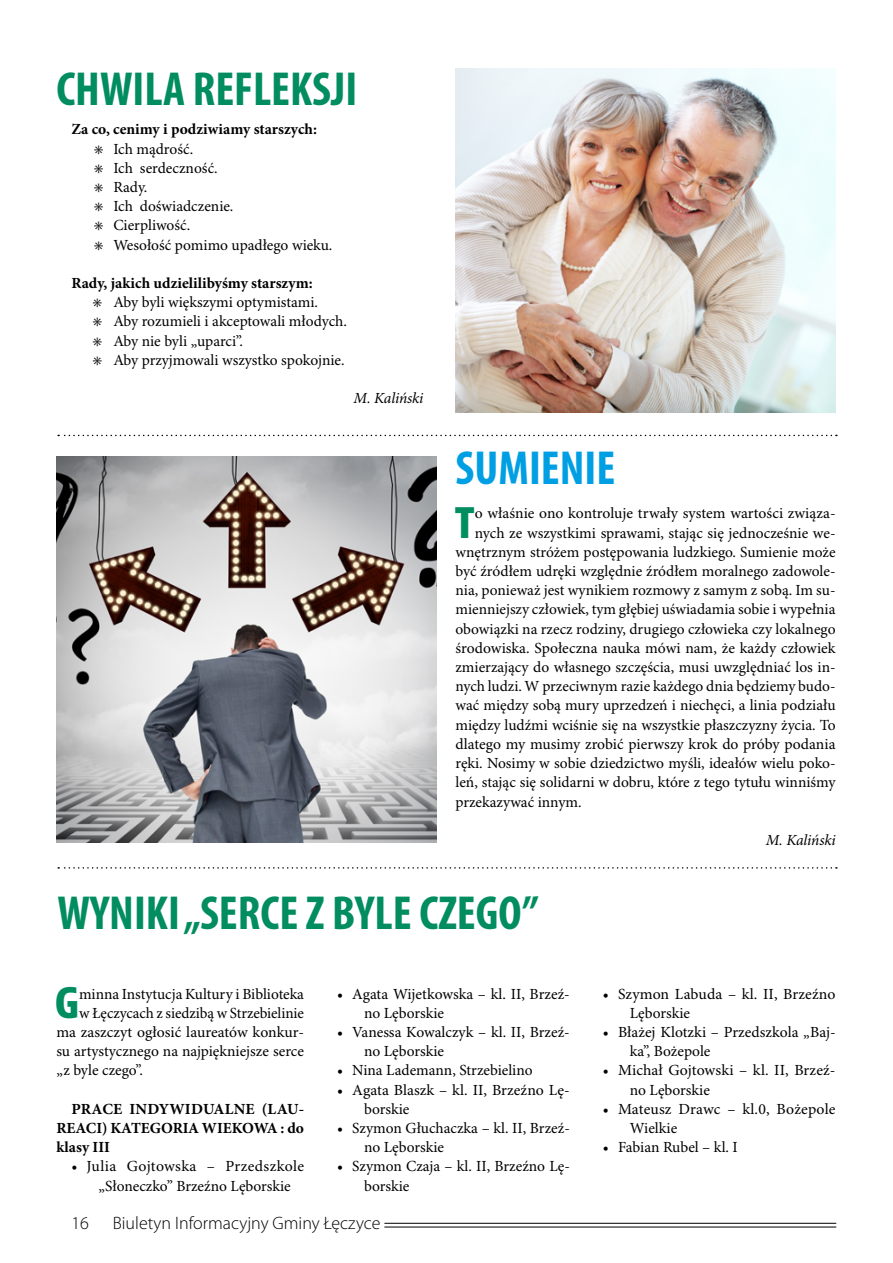
<style>
.page{position:relative;width:893px;height:1263px;background:#fff}
.page>*{position:absolute;margin:0;border:0;box-sizing:border-box;transform-origin:0 0}
.t1{font:700 condensed 48px "Myriad Pro";color:#018d5f}
.t2{font:700 condensed 48px "Myriad Pro";color:#009fe3}
.t3{font:700 condensed 40.95px "Bernino Sans";color:#018d5f}
.t4{font:300 18px "Myriad Pro";color:#000}
.t5{font:15.45px/19.2px "Minion Pro";color:#000}
.t6{font:700 15.45px/19.2px "Minion Pro";color:#000;text-align:justify}
.t7{font:italic 15.45px "Minion Pro";letter-spacing:-.015em;color:#000}
</style>
<div class="page">
<hr style="left:384px;top:1223px;width:452px;height:1px;background:#000">
<hr style="left:384px;top:1227px;width:452px;height:1px;background:#000">
<img style="left:455px;top:69px;width:381px;height:344px">
<img style="left:56px;top:457px;width:380px;height:386px">
<svg style="left:58px;top:435px;width:779px;height:1px"></svg>
<svg style="left:58px;top:867px;width:779px;height:2px"></svg>
<h1 class="t1" style="left:56px;top:62px;width:302px">CHWILA REFLEKSJI</h1>
<p class="t6" style="left:71px;top:120px;width:247px">Za co, cenimy i podziwiamy starszych:</p>
<p class="t5" style="left:94px;top:140px;width:240px">զ Ich mądrość.<br>զ Ich serdeczność.<br>զ Rady.<br>զ Ich doświadczenie.<br>զ Cierpliwość.<br>զ Wesołość pomimo upadłego wieku.</p>
<p class="t6" style="left:71px;top:274px;width:243px">Rady, jakich udzielilibyśmy starszym:</p>
<p class="t5" style="left:92px;top:293px;width:256px">զ Aby byli większymi optymistami.<br>զ Aby rozumieli i akceptowali młodych. զ Aby nie byli „uparci”.<br>զ Aby przyjmowali wszystko spokojnie.</p>
<p class="t7" style="left:354px;top:389px;width:71px">M. Kaliński</p>
<h1 class="t2" style="left:455px;top:442px;width:161px">SUMIENIE</h1>
<h2 class="t3" style="left:455px;top:498px;width:21px">T</h2>
<p class="t5" style="left:475px;top:504px;width:362px">o właśnie ono kontroluje trwały system wartości związa-</p>
<p class="t5" style="left:475px;top:524px;width:362px">nych ze wszystkimi sprawami, stając się jednocześnie we-</p>
<p class="t5" style="left:455px;top:543px;width:382px">wnętrznym stróżem postępowania ludzkiego. Sumienie może</p>
<p class="t5" style="left:455px;top:562px;width:382px">być źródłem udręki względnie źródłem moralnego zadowole-</p>
<p class="t5" style="left:455px;top:581px;width:382px">nia, ponieważ jest wynikiem rozmowy z samym z sobą. Im su-</p>
<p class="t5" style="left:455px;top:600px;width:382px">mienniejszy człowiek, tym głębiej uświadamia sobie i wypełnia</p>
<p class="t5" style="left:455px;top:620px;width:382px">obowiązki na rzecz rodziny, drugiego człowieka czy lokalnego</p>
<p class="t5" style="left:455px;top:639px;width:382px">środowiska. Społeczna nauka mówi nam, że każdy człowiek</p>
<p class="t5" style="left:455px;top:658px;width:382px">zmierzający do własnego szczęścia, musi uwzględniać los in-</p>
<p class="t5" style="left:455px;top:677px;width:382px">nych ludzi. W przeciwnym razie każdego dnia będziemy budo-</p>
<p class="t5" style="left:455px;top:696px;width:382px">wać między sobą mury uprzedzeń i niechęci, a linia podziału</p>
<p class="t5" style="left:455px;top:716px;width:382px">między ludźmi wciśnie się na wszystkie płaszczyzny życia. To</p>
<p class="t5" style="left:455px;top:735px;width:382px">dlatego my musimy zrobić pierwszy krok do próby podania</p>
<p class="t5" style="left:455px;top:754px;width:382px">ręki. Nosimy w sobie dziedzictwo myśli, ideałów wielu poko-</p>
<p class="t5" style="left:455px;top:773px;width:382px">leń, stając się solidarni w dobru, które z tego tytułu winniśmy</p>
<p class="t5" style="left:455px;top:793px;width:128px">przekazywać innym.</p>
<p class="t7" style="left:766px;top:831px;width:71px">M. Kaliński</p>
<h1 class="t1" style="left:57px;top:886px;width:483px">WYNIKI „SERCE Z BYLE CZEGO”</h1>
<h2 class="t3" style="left:55px;top:978px;width:26px">G</h2>
<p class="t5" style="left:79px;top:984px;width:226px">minna Instytucja Kultury i Biblioteka</p>
<p class="t5" style="left:79px;top:1004px;width:226px">w Łęczycach z siedzibą w Strzebielinie</p>
<p class="t5" style="left:56px;top:1023px;width:249px">ma zaszczyt ogłosić laureatów konkur-</p>
<p class="t5" style="left:56px;top:1042px;width:249px">su artystycznego na najpiękniejsze serce</p>
<p class="t5" style="left:56px;top:1061px;width:88px">„z byle czego”.</p>
<p class="t6" style="left:56px;top:1100px;width:249px;text-indent:15px">PRACE INDYWIDUALNE (LAU-REACI) KATEGORIA WIEKOWA : do klasy III</p>
<p class="t5" style="left:98px;top:1157px;width:207px;text-indent:-27px">• Julia Gojtowska – Przedszkole „Słoneczko” Brzeźno Lęborskie</p>
<p class="t5" style="left:364px;top:984px;width:207px;text-indent:-27px">• Agata Wijetkowska – kl. II, Brzeź&shy;no Lęborskie</p>
<p class="t5" style="left:364px;top:1023px;width:207px;text-indent:-27px">• Vanessa Kowalczyk – kl. II, Brzeź&shy;no Lęborskie</p>
<p class="t5" style="left:337px;top:1061px;width:197px">• Nina Lademann, Strzebielino</p>
<p class="t5" style="left:364px;top:1080px;width:207px;text-indent:-27px">• Agata Blaszk – kl. II, Brzeźno Lę&shy;borskie</p>
<p class="t5" style="left:364px;top:1119px;width:207px;text-indent:-27px">• Szymon Głuchaczka – kl. II, Brzeź&shy;no Lęborskie</p>
<p class="t5" style="left:364px;top:1157px;width:207px;text-indent:-27px">• Szymon Czaja – kl. II, Brzeźno Lę&shy;borskie</p>
<p class="t4" style="left:71px;top:1213px;width:19px">16</p>
<p class="t4" style="left:113px;top:1213px;width:269px">Biuletyn Informacyjny Gminy Łęczyce</p>
<p class="t5" style="left:630px;top:984px;width:207px;text-indent:-27px">• Szymon Labuda – kl. II, Brzeźno<br>Lęborskie</p>
<p class="t5" style="left:630px;top:1023px;width:207px;text-indent:-27px">• Błażej Klotzki – Przedszkola „Baj&shy;ka”, Bożepole</p>
<p class="t5" style="left:630px;top:1061px;width:207px;text-indent:-27px">• Michał Gojtowski – kl. II, Brzeź&shy;no Lęborskie</p>
<p class="t5" style="left:630px;top:1100px;width:207px;text-indent:-27px">• Mateusz Drawc – kl.0, Bożepole<br>Wielkie</p>
<p class="t5" style="left:603px;top:1138px;width:136px">• Fabian Rubel – kl. I</p>
</div>
